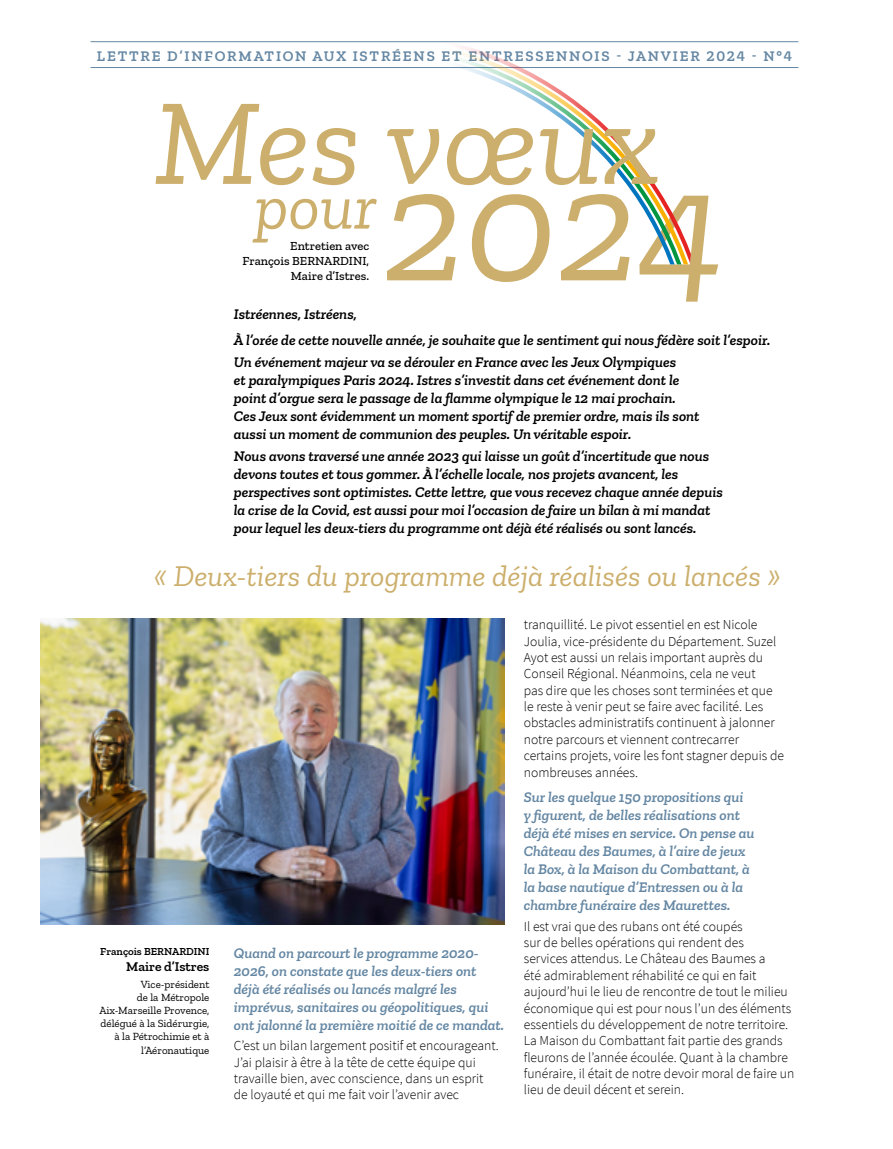
<style>
.page{position:relative;width:893px;height:1149px;background:#fff}
.page>*{position:absolute;margin:0;border:0;box-sizing:border-box;transform-origin:0 0}
.t1{font:italic 162.45px "Zilla Slab";color:#ccaf6c}
.t2{font:italic 123px "Zilla Slab";color:#ccaf6c}
.t3{font:italic 65.4px "Zilla Slab";color:#ccaf6c}
.t4{font:italic 30px "Zilla Slab";color:#ccaf6c}
.t5{font:italic 600 15px/18px "Zilla Slab";color:#000}
.t6{font:italic 600 15px/18px "Zilla Slab";color:#6587a3}
.t7{font:600 15px "Zilla Slab";letter-spacing:.12em;color:#6587a3}
.t8{font:300 13.65px/16.4px "Source Sans Pro";color:#000}
.t9{font:600 13.65px "Zilla Slab";color:#000}
.t10{font:500 12.6px/15px "Zilla Slab";color:#000;text-align:right}
.t11{font:10.95px/13px "Zilla Slab";color:#000;text-align:right}
.t12{font:600 10.95px "Zilla Slab";color:#000}
</style>
<div class="page">
<hr style="left:91px;top:41px;width:707px;height:1px;background:#6587a3">
<hr style="left:91px;top:67px;width:707px;height:1px;background:#6587a3">
<img style="left:41px;top:618px;width:463px;height:306px">
<svg style="left:403px;top:41px;width:303px;height:223px"></svg>
<p class="t7" style="left:97px;top:48px;width:696px">LETTRE D’INFORMATION AUX ISTRÉENS ET ENTRESSENNOIS - JANVIER 2024 - N°4</p>
<h2 class="t2" style="left:154px;top:75px;width:508px">Mes vœux</h2>
<h3 class="t3" style="left:254px;top:171px;width:124px">pour</h3>
<p class="t10" style="left:242px;top:238px;width:128px">Entretien avec<br>François BERNARDINI,<br>Maire d’Istres.</p>
<h1 class="t1" style="left:383px;top:137px;width:343px">2024</h1>
<p class="t5" style="left:234px;top:301px;width:538px;line-height:25.8px">Istréennes, Istréens,<br>À l’orée de cette nouvelle année, je souhaite que le sentiment qui nous fédère soit l’espoir.</p>
<p class="t5" style="left:234px;top:353px;width:467px">Un événement majeur va se dérouler en France avec les Jeux Olympiques<br>et paralympiques Paris 2024. Istres s’investit dans cet événement dont le point d’orgue sera le passage de la flamme olympique le 12 mai prochain.<br>Ces Jeux sont évidemment un moment sportif de premier ordre, mais ils sont aussi un moment de communion des peuples. Un véritable espoir.</p>
<p class="t5" style="left:234px;top:447px;width:490px">Nous avons traversé une année 2023 qui laisse un goût d’incertitude que nous devons toutes et tous gommer. À l’échelle locale, nos projets avancent, les perspectives sont optimistes. Cette lettre, que vous recevez chaque année depuis la crise de la Covid, est aussi pour moi l’occasion de faire un bilan à mi mandat pour lequel les deux-tiers du programme ont déjà été réalisés ou sont lancés.</p>
<h3 class="t4" style="left:154px;top:559px;width:628px">« Deux-tiers du programme déjà réalisés ou lancés »</h3>
<p class="t12" style="left:100px;top:944px;width:111px">François BERNARDINI</p>
<p class="t9" style="left:126px;top:958px;width:85px">Maire d’Istres</p>
<p class="t11" style="left:99px;top:977px;width:111px">Vice-président<br>de la Métropole<br>Aix-Marseille Provence, délégué à la Sidérurgie, à la Pétrochimie et à l’Aéronautique</p>
<p class="t6" style="left:234px;top:943px;width:272px">Quand on parcourt le programme 2020- 2026, on constate que les deux-tiers ont déjà été réalisés ou lancés malgré les imprévus, sanitaires ou géopolitiques, qui ont jalonné la première moitié de ce mandat.</p>
<p class="t8" style="left:234px;top:1037px;width:266px">C’est un bilan largement positif et encourageant.<br>J’ai plaisir à être à la tête de cette équipe qui travaille bien, avec conscience, dans un esprit de loyauté et qui me fait voir l’avenir avec</p>
<p class="t8" style="left:524px;top:616px;width:262px">tranquillité. Le pivot essentiel en est Nicole Joulia, vice-présidente du Département. Suzel Ayot est aussi un relais important auprès du Conseil Régional. Néanmoins, cela ne veut<br>pas dire que les choses sont terminées et que le reste à venir peut se faire avec facilité. Les obstacles administratifs continuent à jalonner notre parcours et viennent contrecarrer certains projets, voire les font stagner depuis de nombreuses années.</p>
<p class="t6" style="left:524px;top:788px;width:232px">Sur les quelque 150 propositions qui<br>y figurent, de belles réalisations ont déjà été mises en service. On pense au Château des Baumes, à l’aire de jeux la Box, à la Maison du Combattant, à la base nautique d’Entressen ou à la chambre funéraire des Maurettes.</p>
<p class="t8" style="left:524px;top:917px;width:272px">Il est vrai que des rubans ont été coupés<br>sur de belles opérations qui rendent des<br>services attendus. Le Château des Baumes a<br>été admirablement réhabilité ce qui en fait aujourd’hui le lieu de rencontre de tout le milieu économique qui est pour nous l’un des éléments essentiels du développement de notre territoire.<br>La Maison du Combattant fait partie des grands fleurons de l’année écoulée. Quant à la chambre funéraire, il était de notre devoir moral de faire un lieu de deuil décent et serein.</p>
</div>
